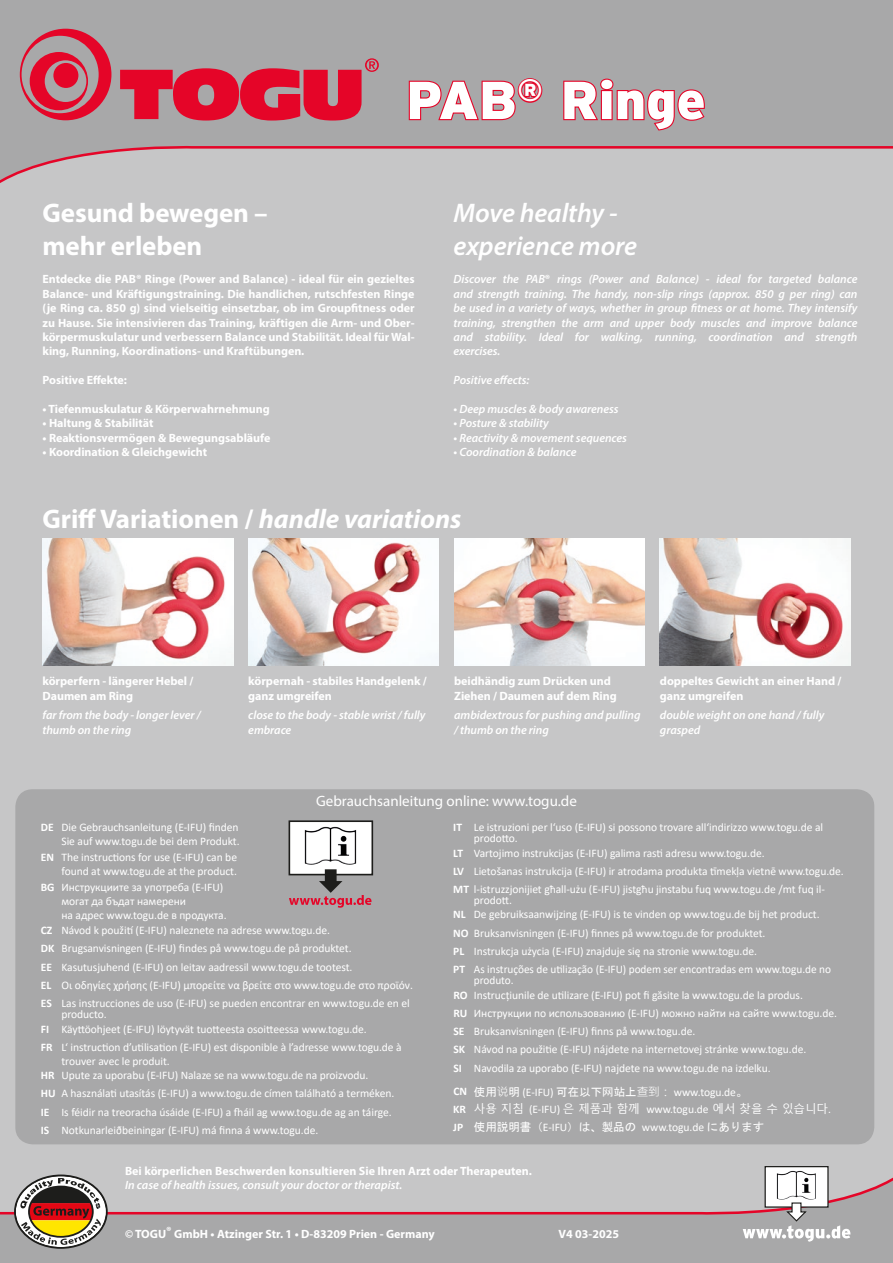
<style>
.page{position:relative;width:893px;height:1263px;background:#fff}
.page>*{position:absolute;margin:0;border:0;box-sizing:border-box;transform-origin:0 0}
.t1{font:900 53.25px "Interstate";color:#fff}
.t2{font:700 27px/32.4px "Myriad Pro";letter-spacing:-.005em;color:#fff}
.t3{font:italic 600 27px/32.4px "Myriad Pro";letter-spacing:-.005em;color:#fff}
.t4{font:15px "Myriad Pro";color:#fff}
.t5{font:700 12px/14.4px "Myriad Pro";letter-spacing:-.005em;color:#fff}
.t6{font:italic 600 12px/14.4px "Myriad Pro";letter-spacing:-.005em;color:#fff}
.t7{font:11.55px/18.3px "Calibri";letter-spacing:-.005em;color:#fff}
.t8{font:11.55px "Malgun Gothic";letter-spacing:-.005em;color:#fff}
.t9{font:11.55px "MS Gothic";letter-spacing:-.005em;color:#fff}
.s1{font-weight:700;font-style:normal}
.s2{font-style:italic}
.s3{font-weight:700}
.s4{font-family:"MS Gothic"}
.s5{font-family:"Microsoft Jheng Hei"}
.s6{font-family:"Calibri";font-weight:700}
.s7{font-family:"Calibri"}
</style>
<div class="page">
<div style="left:0;top:132px;width:893px;height:1131px;background:#c6c6c7"></div>
<svg style="left:0;top:1166px;width:893px;height:97px"></svg>
<svg style="left:8px;top:1170px;width:105px;height:83px"></svg>
<svg style="left:767px;top:1168px;width:60px;height:34px;background:#eaeaea"></svg>
<div style="left:765px;top:1166px;width:64px;height:42px;border:1px solid #1d1d1b"></div>
<svg style="left:743px;top:1202px;width:107px;height:40px;background:#bab4b5"></svg>
<img style="left:777px;top:1171px;width:16px;height:28px">
<div style="left:15px;top:789px;width:859px;height:355px;background:#a8a8a9;border-radius:17px"></div>
<svg style="left:0;top:0;width:893px;height:183px"></svg>
<svg style="left:120px;top:58px;width:259px;height:63px;background:#ca4b60"></svg>
<svg style="left:20px;top:29px;width:91px;height:91px;background:#c16473"></svg>
<div style="left:53px;top:63px;width:25px;height:25px;background:#e50528;border-radius:50%"></div>
<svg style="left:408px;top:77px;width:135px;height:45px;background:#b77d87"></svg>
<svg style="left:562px;top:77px;width:144px;height:55px;background:#b4858d"></svg>
<img style="left:454px;top:539px;width:191px;height:127px">
<img style="left:660px;top:539px;width:190px;height:127px">
<img style="left:43px;top:539px;width:190px;height:127px">
<img style="left:248px;top:539px;width:191px;height:127px">
<svg style="left:292px;top:823px;width:78px;height:46px;background:#e8e8e8"></svg>
<div style="left:289px;top:820px;width:84px;height:55px;border:2px solid #1d1d1b"></div>
<img style="left:305px;top:827px;width:21px;height:38px">
<svg style="left:289px;top:869px;width:82px;height:39px"></svg>
<h1 class="t1" style="left:406px;top:70px;width:301px">PAB<sup>®</sup> Ringe</h1>
<h2 class="t2" style="left:43px;top:196px;width:227px">Gesund bewegen – mehr erleben</h2>
<p class="t5" style="left:43px;top:272px;width:374px;text-align:justify">Entdecke die PAB® Ringe (Power and Balance) - ideal für ein gezieltes Balance- und Kräftigungstraining. Die handlichen, rutschfesten Ringe (je Ring ca. 850 g) sind vielseitig einsetzbar, ob im Groupfitness oder zu Hause. Sie intensivieren das Training, kräftigen die Arm- und Ober&shy;körpermuskulatur und verbessern Balance und Stabilität. Ideal für Wal&shy;king, Running, Koordinations- und Kraftübungen.</p>
<p class="t5" style="left:43px;top:373px;width:86px">Positive Effekte:</p>
<p class="t5" style="left:43px;top:401px;width:229px">• Tiefenmuskulatur &amp; Körperwahrnehmung</p>
<p class="t5" style="left:43px;top:416px;width:112px">• Haltung &amp; Stabilität</p>
<p class="t5" style="left:43px;top:430px;width:229px">• Reaktionsvermögen &amp; Bewegungsabläufe</p>
<p class="t5" style="left:43px;top:445px;width:166px">• Koordination &amp; Gleichgewicht</p>
<h2 class="t3" style="left:454px;top:196px;width:185px">Move healthy - experience more</h2>
<p class="t6" style="left:454px;top:272px;width:405px;text-align:justify">Discover the PAB<span class="s1">®</span> rings (Power and Balance) - ideal for targeted balance and strength training. The handy, non-slip rings (approx. 850 g per ring) can be used in a variety of ways, whether in group fitness or at home. They intensify training, strengthen the arm and upper body muscles and improve balance and stability. Ideal for walking, running, coordination and strength exercises.</p>
<p class="t6" style="left:454px;top:373px;width:77px">Positive effects:</p>
<p class="t6" style="left:454px;top:401px;width:167px">• Deep muscles &amp; body awareness</p>
<p class="t6" style="left:454px;top:416px;width:97px">• Posture &amp; stability</p>
<p class="t6" style="left:454px;top:430px;width:175px">• Reactivity &amp; movement sequences</p>
<p class="t6" style="left:454px;top:445px;width:125px">• Coordination &amp; balance</p>
<h2 class="t2" style="left:43px;top:502px;width:420px">Griff Variationen / <span class="s2">handle variations</span></h2>
<p class="t5" style="left:43px;top:674px;width:152px">körperfern - längerer Hebel /<br>Daumen am Ring</p>
<p class="t6" style="left:43px;top:708px;width:160px">far from the body - longer lever / thumb on the ring</p>
<p class="t5" style="left:248px;top:674px;width:180px">körpernah - stabiles Handgelenk / ganz umgreifen</p>
<p class="t6" style="left:248px;top:708px;width:179px">close to the body - stable wrist / fully embrace</p>
<p class="t5" style="left:454px;top:674px;width:164px">beidhändig zum Drücken und<br>Ziehen / Daumen auf dem Ring</p>
<p class="t6" style="left:454px;top:708px;width:188px">ambidextrous for pushing and pulling / thumb on the ring</p>
<p class="t5" style="left:660px;top:674px;width:183px">doppeltes Gewicht an einer Hand / ganz umgreifen</p>
<p class="t6" style="left:660px;top:708px;width:166px">double weight on one hand / fully grasped</p>
<p class="t4" style="left:316px;top:792px;width:262px">Gebrauchsanleitung online: www.togu.de</p>
<p class="t7" style="left:41px;top:820px;width:200px;line-height:13.8px;text-align:right"><span class="s3">DE</span> Die Gebrauchsanleitung (E-IFU) finden<br>Sie auf www.togu.de bei dem Produkt.</p>
<p class="t7" style="left:41px;top:850px;width:198px;line-height:13.8px;text-align:right"><span class="s3">EN</span> The instructions for use (E-IFU) can be found at www.togu.de at the product.</p>
<p class="t7" style="left:61px;top:880px;width:167px;line-height:13.8px;text-indent:-21px"><span class="s3">BG</span> Инструкциите за употреба (E-IFU) могат да бъдат намерени<br>на адрес www.togu.de в продукта.</p>
<p class="t7" style="left:41px;top:921px;width:374px"><span class="s3">CZ</span> Návod k použití (E-IFU) naleznete na adrese www.togu.de.<br><span class="s3">DK</span> Brugsanvisningen (E-IFU) findes på www.togu.de på produktet.<br><span class="s3">EE</span> Kasutusjuhend (E-IFU) on leitav aadressil www.togu.de tootest.<br><span class="s3">EL</span> Οι οδηγίες χρήσης (E-IFU) μπορείτε να βρείτε στο www.togu.de στο προϊόν.<br><span class="s3">ES</span> Las instrucciones de uso (E-IFU) se pueden encontrar en www.togu.de en el</p>
<p class="t7" style="left:41px;top:1006px;width:327px;line-height:15.3px;text-indent:21px">producto.<br><span class="s3">FI</span> Käyttöohjeet (E-IFU) löytyvät tuotteesta osoitteessa www.togu.de.</p>
<p class="t7" style="left:41px;top:1037px;width:362px"><span class="s3">FR</span> L‘ instruction d’utilisation (E-IFU) est disponible à l’adresse www.togu.de à</p>
<p class="t7" style="left:61px;top:1051px;width:110px">trouver avec le produit.</p>
<p class="t7" style="left:41px;top:1066px;width:329px"><span class="s3">HR</span> Upute za uporabu (E-IFU) Nalaze se na www.togu.de na proizvodu.</p>
<p class="t7" style="left:41px;top:1084px;width:355px"><span class="s3">HU</span> A használati utasítás (E-IFU) a www.togu.de címen található a terméken.<br><span class="s3">IE</span> Is féidir na treoracha úsáide (E-IFU) a fháil ag www.togu.de ag an táirge.<br><span class="s3">IS</span> Notkunarleiðbeiningar (E-IFU) má finna á www.togu.de.</p>
<p class="t7" style="left:474px;top:822px;width:351px;line-height:10.6px;text-indent:-21px"><span class="s3">IT</span> Le istruzioni per l‘uso (E-IFU) si possono trovare all‘indirizzo www.togu.de al prodotto.</p>
<p class="t7" style="left:453px;top:843px;width:392px"><span class="s3">LT</span> Vartojimo instrukcijas (E-IFU) galima rasti adresu www.togu.de.<br><span class="s3">LV</span> Lietošanas instrukcija (E-IFU) ir atrodama produkta tīmekļa vietnē www.togu.de.<br><span class="s3">MT</span> l-istruzzjonijiet għall-użu (E-IFU) jistgħu jinstabu fuq www.togu.de /mt fuq il-</p>
<p class="t7" style="left:453px;top:892px;width:368px;line-height:14.7px;text-indent:21px">prodott.<br><span class="s3">NL</span> De gebruiksaanwijzing (E-IFU) is te vinden op www.togu.de bij het product.</p>
<p class="t7" style="left:453px;top:923px;width:379px"><span class="s3">NO</span> Bruksanvisningen (E-IFU) finnes på www.togu.de for produktet.<br><span class="s3">PL</span> Instrukcja użycia (E-IFU) znajduje się na stronie www.togu.de.<br><span class="s3">PT</span> As instruções de utilização (E-IFU) podem ser encontradas em www.togu.de no</p>
<p class="t7" style="left:453px;top:972px;width:351px;line-height:14.7px;text-indent:21px">produto.<br><span class="s3">RO</span> Instrucțiunile de utilizare (E-IFU) pot fi găsite la www.togu.de la produs.</p>
<p class="t7" style="left:453px;top:1003px;width:385px"><span class="s3">RU</span> Инструкции по использованию (E-IFU) можно найти на сайте www.togu.de.<br><span class="s3">SE</span> Bruksanvisningen (E-IFU) finns på www.togu.de.<br><span class="s3">SK</span> Návod na použitie (E-IFU) nájdete na internetovej stránke www.togu.de.<br><span class="s3">SI</span> Navodila za uporabo (E-IFU) najdete na www.togu.de na izdelku.</p>
<p class="t7" style="left:453px;top:1082px;width:296px"><span class="s3">CN</span> <span class="s4">使用</span><span class="s5">说</span><span class="s4">明</span> (E-IFU) <span class="s4">可在以下网站上</span><span class="s5">查到：</span> www.togu.de<span class="s4">。</span></p>
<p class="t8" style="left:453px;top:1102px;width:379px"><span class="s6">KR</span> 사용 지침 <span class="s7">(E-IFU)</span> 은 제품과 함께 <span class="s7">www.togu.de</span> 에서 찾을 수 있습니다<span class="s7">.</span></p>
<p class="t9" style="left:453px;top:1121px;width:312px"><span class="s6">JP</span> 使用説明書（<span class="s7">E-IFU</span>）は、製品の <span class="s7">www.togu.de</span> にあります</p>
<p class="t5" style="left:125px;top:1163px;width:408px">Bei körperlichen Beschwerden konsultieren Sie Ihren Arzt oder Therapeuten.</p>
<p class="t6" style="left:125px;top:1177px;width:279px">In case of health issues, consult your doctor or therapist.</p>
<p class="t5" style="left:125px;top:1226px;width:311px">© TOGU® GmbH • Atzinger Str. 1 • D-83209 Prien - Germany</p>
<p class="t5" style="left:559px;top:1226px;width:62px">V4 03-2025</p>
</div>
